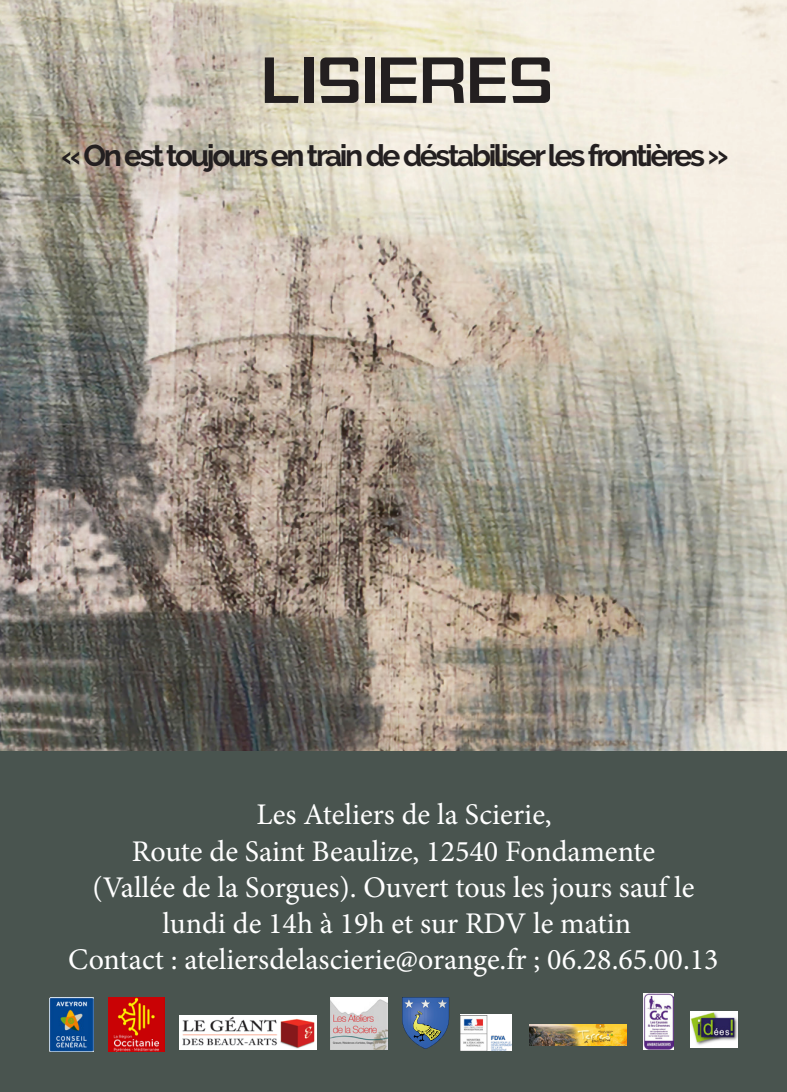
<style>
.page{position:relative;width:787px;height:1092px;background:#fff}
.page>*{position:absolute;margin:0;border:0;box-sizing:border-box;transform-origin:0 0}
.t1{font:62.5px "American Captain Patrius 02 FRE";letter-spacing:.005em;color:#231f20}
.t2{font:30px "Minion Pro";color:#fff}
.t3{font:700 30px "Raleway";letter-spacing:-.08em;color:#231f20}
.s1{font-size:32.5px}
</style>
<div class="page">
<img style="left:0;top:0;width:787px;height:751px">
<div style="left:0;top:751px;width:787px;height:340px;background:#49544f"></div>
<div style="left:460px;top:1014px;width:52px;height:36px;background:#fff"></div>
<img style="left:460px;top:1015px;width:52px;height:35px">
<img style="left:643px;top:993px;width:30px;height:56px">
<img style="left:690px;top:1011px;width:47px;height:35px">
<img style="left:530px;top:1024px;width:96px;height:21px">
<img style="left:108px;top:997px;width:57px;height:53px">
<img style="left:179px;top:1015px;width:137px;height:34px">
<img style="left:331px;top:997px;width:56px;height:52px">
<img style="left:50px;top:997px;width:43px;height:53px">
<svg style="left:402px;top:997px;width:48px;height:51px"></svg>
<p class="t1" style="left:262px;top:41px;width:293px">LISIERES</p>
<p class="t3" style="left:62px;top:138px;width:668px">« On est toujours en train de déstabiliser les frontières <span class="s1">»</span></p>
<p class="t2" style="left:256px;top:794px;width:297px">Les Ateliers de la Scierie,</p>
<p class="t2" style="left:132px;top:830px;width:525px">Route de Saint Beaulize, 12540 Fondamente</p>
<p class="t2" style="left:92px;top:866px;width:603px">(Vallée de la Sorgues). Ouvert tous les jours sauf le</p>
<p class="t2" style="left:163px;top:902px;width:470px">lundi de 14h à 19h et sur RDV le matin</p>
<p class="t2" style="left:68px;top:938px;width:652px">Contact : ateliersdelascierie@orange.fr ; 06.28.65.00.13</p>
</div>
